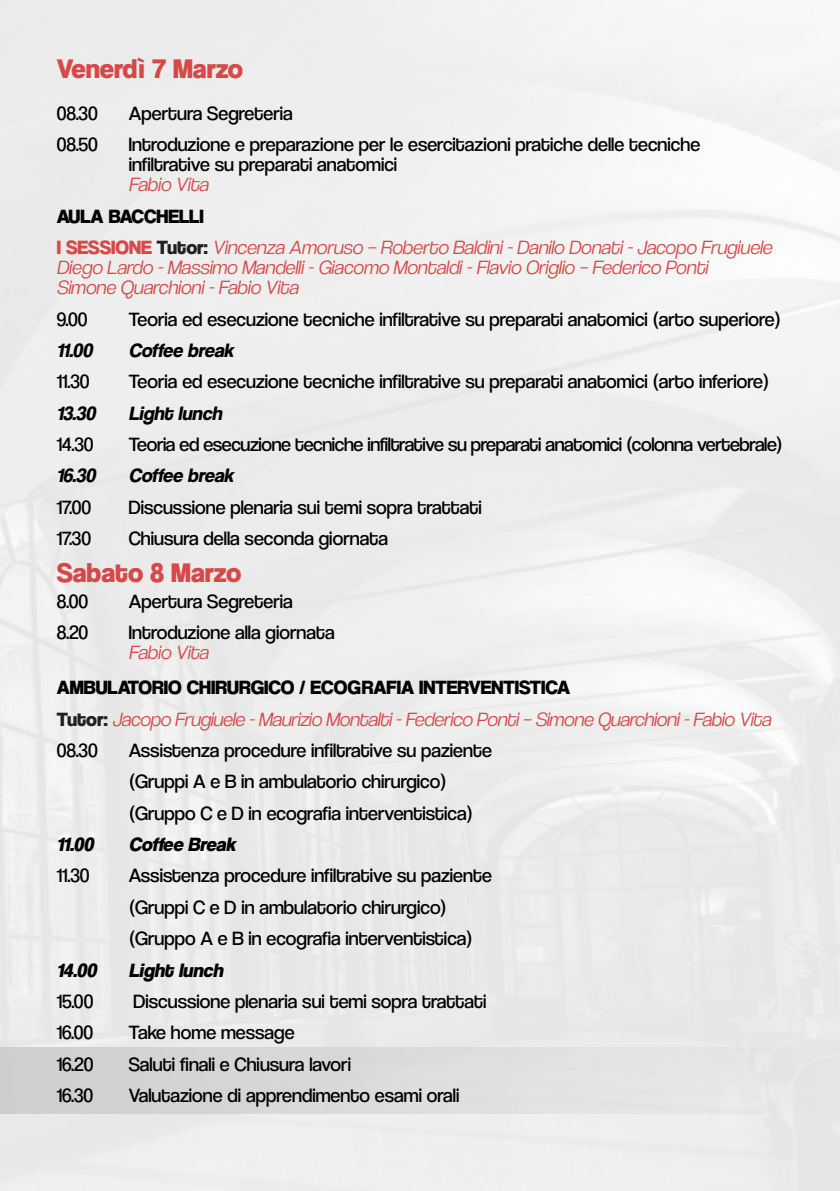
<style>
.page{position:relative;width:840px;height:1191px;background:#fff}
.page>*{position:absolute;margin:0;border:0;box-sizing:border-box;transform-origin:0 0}
.t1{font:28px "Coolvetica Hv";color:#d64949}
.t2{font:20px/20px "Coolvetica Bk";color:#000}
.t3{font:italic 20px/20px "Coolvetica Lt";color:#d64949}
.t4{font:20px "Coolvetica Bk";letter-spacing:-.02em;color:#000}
.t5{font:20px "Coolvetica Hv";color:#000}
.t6{font:italic 700 20px "Coolvetica Rg";color:#000}
.t7{font:italic 20px "Coolvetica Hv";color:#000}
.s1{font-family:"Coolvetica Lt";font-style:italic;color:#d64949}
.s2{font-family:"Coolvetica Hv";font-style:normal}
.s3{font-family:"Coolvetica Hv";font-style:normal;color:#231f20}
</style>
<div class="page">
<div style="left:0;top:1047px;width:839px;height:66px;background:linear-gradient(to right,#cdcecd,#eaeaea)"></div>
<p class="t1" style="left:57px;top:52px;width:188px">Venerdì 7 Marzo</p>
<p class="t2" style="left:57px;top:103px;width:42px">08.30</p>
<p class="t2" style="left:129px;top:103px;width:165px">Apertura Segreteria</p>
<p class="t2" style="left:57px;top:135px;width:43px">08.50</p>
<p class="t2" style="left:129px;top:135px;width:572px">Introduzione e preparazione per le esercitazioni pratiche delle tecniche infiltrative su preparati anatomici<br><span class="s1">Fabio Vita</span></p>
<p class="t5" style="left:57px;top:204px;width:148px">AULA BACCHELLI</p>
<p class="t3" style="left:57px;top:237px;width:716px"><span class="s2">I SESSIONE</span> <span class="s3">Tutor:</span> Vincenza Amoruso – Roberto Baldini - Danilo Donati - Jacopo Frugiuele<br>Diego Lardo - Massimo Mandelli - Giacomo Montaldi - Flavio Origlio – Federico Ponti<br>Simone Quarchioni - Fabio Vita</p>
<p class="t2" style="left:57px;top:309px;width:32px">9.00</p>
<p class="t2" style="left:129px;top:309px;width:653px">Teoria ed esecuzione tecniche infiltrative su preparati anatomici (arto superiore)</p>
<p class="t6" style="left:57px;top:338px;width:37px">11.00</p>
<p class="t6" style="left:129px;top:338px;width:106px">Coffee break</p>
<p class="t2" style="left:57px;top:371px;width:34px">11.30</p>
<p class="t2" style="left:129px;top:371px;width:641px">Teoria ed esecuzione tecniche infiltrative su preparati anatomici (arto inferiore)</p>
<p class="t6" style="left:57px;top:401px;width:40px">13.30</p>
<p class="t6" style="left:129px;top:401px;width:94px">Light lunch</p>
<p class="t2" style="left:57px;top:434px;width:38px">14.30</p>
<p class="t4" style="left:129px;top:432px;width:655px">Teoria ed esecuzione tecniche infiltrative su preparati anatomici (colonna vertebrale)</p>
<p class="t6" style="left:57px;top:464px;width:40px">16.30</p>
<p class="t6" style="left:129px;top:464px;width:106px">Coffee break</p>
<p class="t2" style="left:57px;top:497px;width:36px">17.00</p>
<p class="t2" style="left:129px;top:497px;width:354px">Discussione plenaria sui temi sopra trattati</p>
<p class="t2" style="left:57px;top:528px;width:36px">17.30</p>
<p class="t2" style="left:129px;top:528px;width:260px">Chiusura della seconda giornata</p>
<p class="t1" style="left:57px;top:556px;width:186px">Sabato 8 Marzo</p>
<p class="t2" style="left:57px;top:591px;width:33px">8.00</p>
<p class="t2" style="left:129px;top:591px;width:165px">Apertura Segreteria</p>
<p class="t2" style="left:57px;top:622px;width:33px">8.20</p>
<p class="t2" style="left:129px;top:622px;width:207px">Introduzione alla giornata<br><span class="s1">Fabio Vita</span></p>
<p class="t5" style="left:57px;top:676px;width:514px">AMBULATORIO CHIRURGICO / ECOGRAFIA INTERVENTISTICA</p>
<p class="t3" style="left:57px;top:709px;width:715px"><span class="s3">Tutor:</span> Jacopo Frugiuele - Maurizio Montalti - Federico Ponti – Simone Quarchioni - Fabio Vita</p>
<p class="t2" style="left:57px;top:740px;width:42px">08.30</p>
<p class="t2" style="left:129px;top:740px;width:364px">Assistenza procedure infiltrative su paziente</p>
<p class="t2" style="left:129px;top:771px;width:319px">(Gruppi A e B in ambulatorio chirurgico)</p>
<p class="t2" style="left:129px;top:803px;width:345px">(Gruppo C e D in ecografia interventistica)</p>
<p class="t7" style="left:57px;top:832px;width:42px">11.00</p>
<p class="t7" style="left:129px;top:832px;width:112px">Coffee Break</p>
<p class="t2" style="left:57px;top:865px;width:34px">11.30</p>
<p class="t2" style="left:129px;top:865px;width:364px">Assistenza procedure infiltrative su paziente</p>
<p class="t2" style="left:129px;top:897px;width:319px">(Gruppi C e D in ambulatorio chirurgico)</p>
<p class="t2" style="left:129px;top:928px;width:345px">(Gruppo A e B in ecografia interventistica)</p>
<p class="t7" style="left:57px;top:958px;width:45px">14.00</p>
<p class="t7" style="left:129px;top:958px;width:100px">Light lunch</p>
<p class="t2" style="left:57px;top:991px;width:38px">15.00</p>
<p class="t2" style="left:133px;top:991px;width:354px">Discussione plenaria sui temi sopra trattati</p>
<p class="t2" style="left:57px;top:1022px;width:38px">16.00</p>
<p class="t2" style="left:129px;top:1022px;width:167px">Take home message</p>
<p class="t2" style="left:57px;top:1053px;width:38px">16.20</p>
<p class="t2" style="left:129px;top:1053px;width:223px">Saluti finali e Chiusura lavori</p>
<p class="t2" style="left:57px;top:1085px;width:38px">16.30</p>
<p class="t2" style="left:129px;top:1085px;width:332px">Valutazione di apprendimento esami orali</p>
</div>
